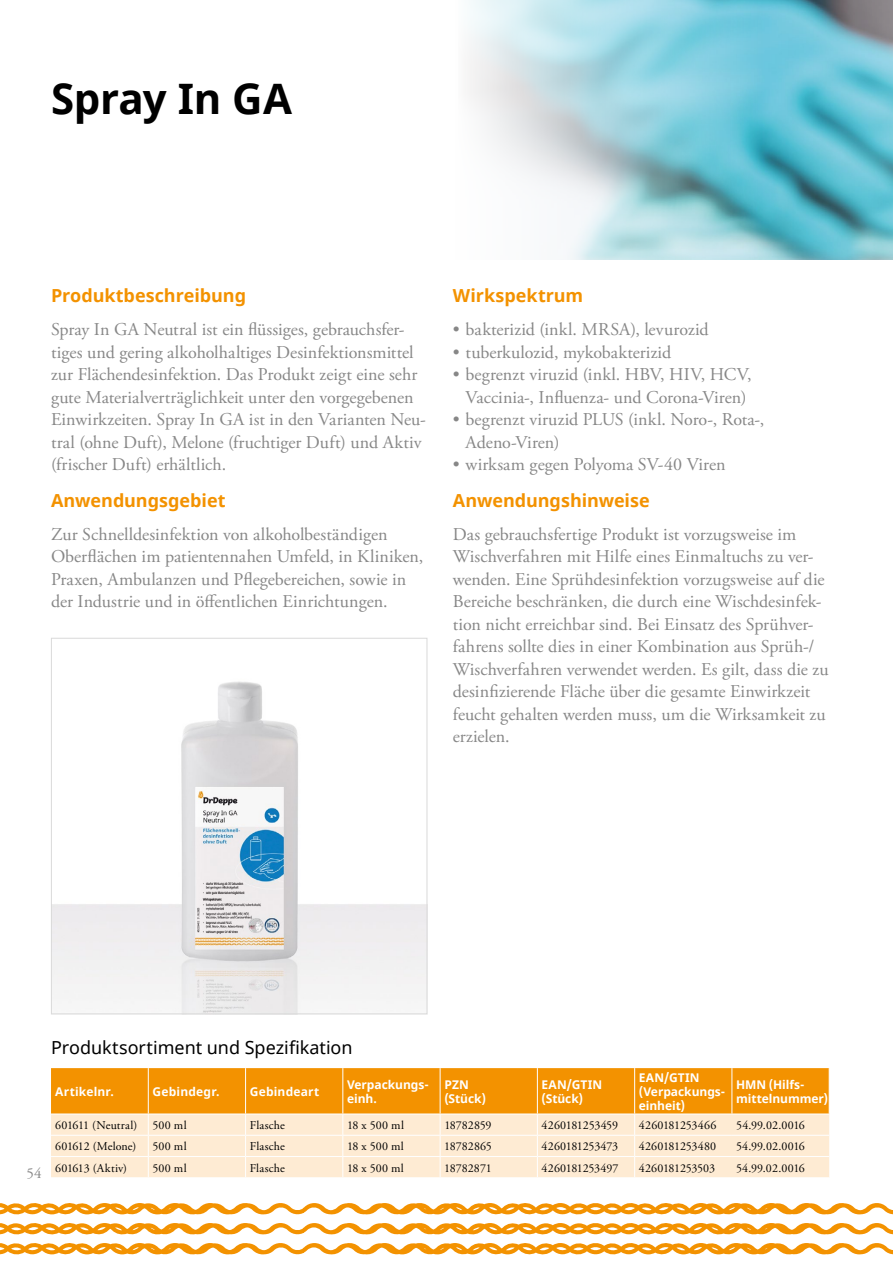
<style>
.page{position:relative;width:893px;height:1263px;background:#fff}
.page>*{position:absolute;margin:0;border:0;box-sizing:border-box;transform-origin:0 0}
.t1{font:700 42px "Noto Sans";letter-spacing:-.01em;color:#000}
.t2{font:18px/22.5px "Adobe Garamond Pro";color:#878787}
.t3{font:700 18px "Noto Sans";color:#f39200}
.t4{font:18px "Noto Sans";color:#000}
.t5{font:15px "Adobe Garamond Pro";color:#878787}
.t6{font:12px "Adobe Garamond Pro";letter-spacing:.005em;color:#000}
.t7{font:700 12px/14.4px "Noto Sans";color:#fff}
.t8{font:12px "Adobe Garamond Pro";letter-spacing:-.015em;color:#000}
</style>
<div class="page">
<svg style="left:0;top:1203px;width:893px;height:12px"></svg>
<svg style="left:0;top:1223px;width:893px;height:12px"></svg>
<svg style="left:0;top:1243px;width:893px;height:11px"></svg>
<img style="left:760px;top:0;width:133px;height:259px">
<svg style="left:468px;top:0;width:292px;height:260px"></svg>
<img style="left:53px;top:681px;width:372px;height:331px">
<div style="left:51px;top:638px;width:376px;height:376px;border:1px solid #dadada"></div>
<svg style="left:51px;top:1068px;width:778px;height:109px;background:#f9c67d"></svg>
<hr style="left:732px;top:1156px;width:97px;height:1px;background:#fff">
<h1 class="t1" style="left:51px;top:69px;width:243px">Spray In GA</h1>
<p class="t3" style="left:51px;top:283px;width:197px">Produktbeschreibung</p>
<p class="t2" style="left:51px;top:319px;width:376px">Spray In GA Neutral ist ein flüssiges, gebrauchsfer&shy;tiges und gering alkoholhaltiges Desinfektionsmittel zur Flächendesinfektion. Das Produkt zeigt eine sehr gute Materialverträglichkeit unter den vorgegebenen Einwirkzeiten. Spray In GA ist in den Varianten Neu&shy;tral (ohne Duft), Melone (fruchtiger Duft) und Aktiv (frischer Duft) erhältlich.</p>
<p class="t3" style="left:51px;top:488px;width:176px">Anwendungsgebiet</p>
<p class="t2" style="left:51px;top:523px;width:374px">Zur Schnelldesinfektion von alkoholbeständigen Oberflächen im patientennahen Umfeld, in Kliniken, Praxen, Ambulanzen und Pflegebereichen, sowie in der Industrie und in öffentlichen Einrichtungen.</p>
<p class="t3" style="left:453px;top:283px;width:132px">Wirkspektrum</p>
<p class="t2" style="left:453px;top:319px;width:257px">• bakterizid (inkl. MRSA), levurozid</p>
<p class="t2" style="left:453px;top:341px;width:220px">• tuberkulozid, mykobakterizid</p>
<p class="t2" style="left:453px;top:364px;width:300px;text-align:center">• begrenzt viruzid (inkl. HBV, HIV, HCV,<br>Vaccinia-, Influenza- und Corona-Viren)</p>
<p class="t2" style="left:466px;top:409px;width:300px;text-indent:-13px">• begrenzt viruzid PLUS (inkl. Noro-, Rota-,<br>Adeno-Viren)</p>
<p class="t2" style="left:453px;top:454px;width:274px">• wirksam gegen Polyoma SV-40 Viren</p>
<p class="t3" style="left:453px;top:488px;width:198px">Anwendungshinweise</p>
<p class="t2" style="left:453px;top:523px;width:377px">Das gebrauchsfertige Produkt ist vorzugsweise im Wischverfahren mit Hilfe eines Einmaltuchs zu ver&shy;wenden. Eine Sprühdesinfektion vorzugsweise auf die Bereiche beschränken, die durch eine Wischdesinfek&shy;tion nicht erreichbar sind. Bei Einsatz des Sprühver&shy;fahrens sollte dies in einer Kombination aus Sprüh-/ Wischverfahren verwendet werden. Es gilt, dass die zu desinfizierende Fläche über die gesamte Einwirkzeit feucht gehalten werden muss, um die Wirksamkeit zu erzielen.</p>
<p class="t5" style="left:26px;top:1164px;width:17px">54</p>
<p class="t4" style="left:51px;top:1035px;width:303px">Produktsortiment und Spezifikation</p>
<p class="t7" style="left:55px;top:1085px;width:60px">Artikelnr.</p>
<p class="t7" style="left:153px;top:1085px;width:69px">Gebindegr.</p>
<p class="t7" style="left:250px;top:1085px;width:71px">Gebindeart</p>
<p class="t7" style="left:347px;top:1077px;width:83px">Verpackungs&shy;einh.</p>
<p class="t7" style="left:444px;top:1077px;width:43px">PZN (Stück)</p>
<p class="t7" style="left:542px;top:1077px;width:62px">EAN/GTIN (Stück)</p>
<p class="t7" style="left:639px;top:1070px;width:88px">EAN/GTIN (Verpackungs&shy;einheit)</p>
<p class="t7" style="left:736px;top:1077px;width:93px">HMN (Hilfs&shy;mittelnummer)</p>
<p class="t6" style="left:55px;top:1118px;width:84px">601611 (Neutral)</p>
<p class="t6" style="left:153px;top:1118px;width:36px">500 ml</p>
<p class="t6" style="left:250px;top:1118px;width:37px">Flasche</p>
<p class="t6" style="left:347px;top:1118px;width:58px">18 x 500 ml</p>
<p class="t6" style="left:444px;top:1118px;width:49px">18782859</p>
<p class="t8" style="left:542px;top:1118px;width:78px">4260181253459</p>
<p class="t6" style="left:639px;top:1118px;width:79px">4260181253466</p>
<p class="t6" style="left:736px;top:1118px;width:70px">54.99.02.0016</p>
<p class="t6" style="left:55px;top:1139px;width:82px">601612 (Melone)</p>
<p class="t6" style="left:152px;top:1139px;width:36px">500 ml</p>
<p class="t6" style="left:250px;top:1139px;width:37px">Flasche</p>
<p class="t6" style="left:347px;top:1139px;width:58px">18 x 500 ml</p>
<p class="t6" style="left:444px;top:1139px;width:49px">18782865</p>
<p class="t8" style="left:542px;top:1139px;width:78px">4260181253473</p>
<p class="t6" style="left:639px;top:1139px;width:79px">4260181253480</p>
<p class="t6" style="left:736px;top:1139px;width:70px">54.99.02.0016</p>
<p class="t6" style="left:55px;top:1160px;width:73px">601613 (Aktiv)</p>
<p class="t6" style="left:152px;top:1160px;width:36px">500 ml</p>
<p class="t6" style="left:250px;top:1160px;width:37px">Flasche</p>
<p class="t6" style="left:347px;top:1160px;width:58px">18 x 500 ml</p>
<p class="t6" style="left:444px;top:1160px;width:49px">18782871</p>
<p class="t6" style="left:542px;top:1160px;width:79px">4260181253497</p>
<p class="t8" style="left:639px;top:1160px;width:78px">4260181253503</p>
<p class="t6" style="left:736px;top:1160px;width:70px">54.99.02.0016</p>
</div>
